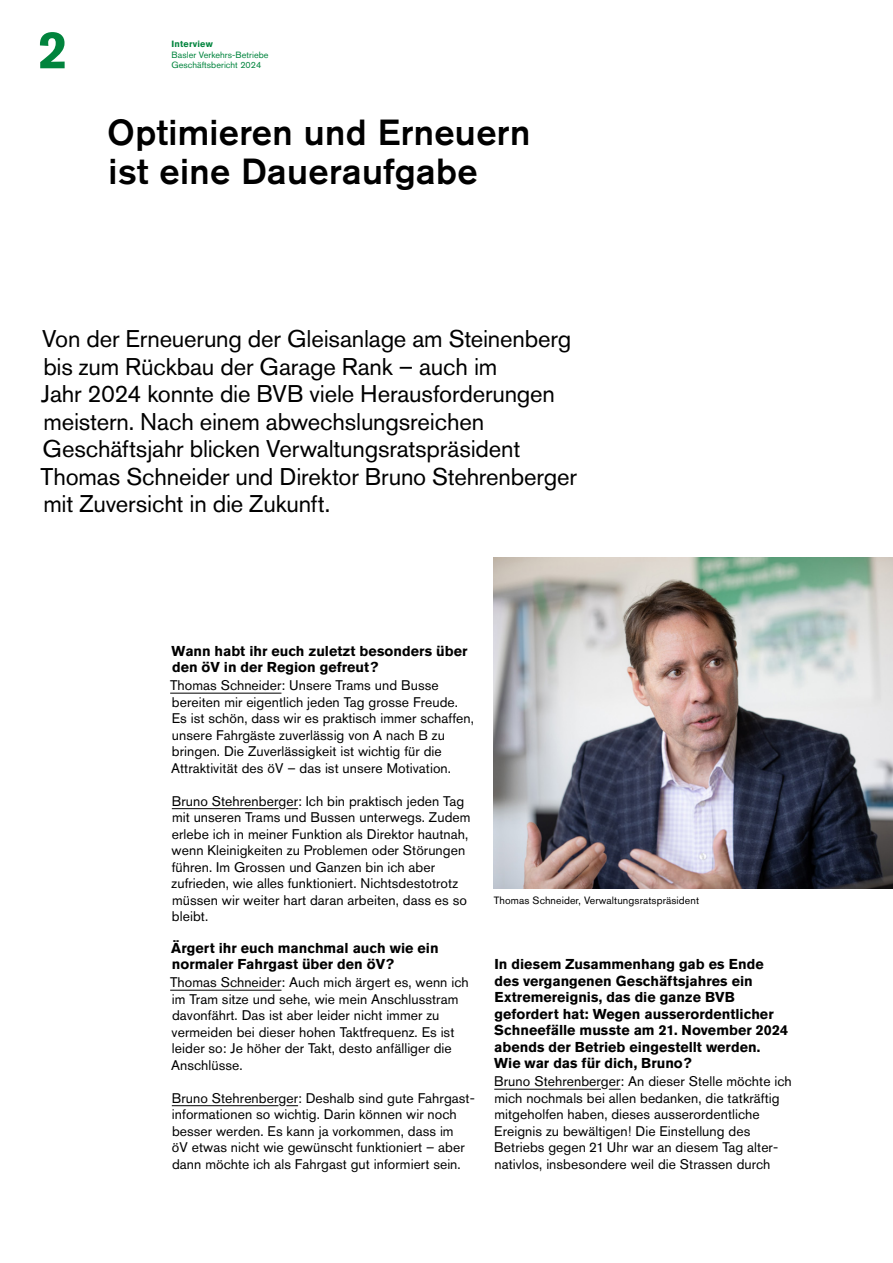
<style>
.page{position:relative;width:893px;height:1263px;background:#fff}
.page>*{position:absolute;margin:0;border:0;box-sizing:border-box;transform-origin:0 0}
.t1{font:700 52.5px "Akzidenz Grotesk Pro";color:#01843d}
.t2{font:500 36px/39px "Akzidenz Grotesk Pro";letter-spacing:.01em;color:#000}
.t3{font:24px/27.5px "Akzidenz Grotesk Pro";letter-spacing:-.005em;color:#000}
.t4{font:700 14.25px/16.5px "Akzidenz Grotesk Pro";color:#000}
.t5{font:13.8px/16.5px "Akzidenz Grotesk Pro";letter-spacing:.005em;color:#000}
.t6{font:10.5px "Akzidenz Grotesk Pro";letter-spacing:.01em;color:#000}
.t7{font:9px/10.5px "Akzidenz Grotesk Pro";letter-spacing:.005em;color:#01843d}
.t8{font:700 9px "Akzidenz Grotesk Pro";letter-spacing:.025em;color:#01843d}
</style>
<div class="page">
<hr style="left:170px;top:693px;width:111px;height:1px;background:#000">
<hr style="left:172px;top:808px;width:106px;height:1px;background:#000">
<svg style="left:286px;top:808px;width:12px;height:1px"></svg>
<hr style="left:170px;top:990px;width:111px;height:1px;background:#000">
<hr style="left:172px;top:1105px;width:106px;height:1px;background:#000">
<svg style="left:286px;top:1105px;width:12px;height:1px"></svg>
<hr style="left:494px;top:1089px;width:107px;height:1px;background:#000">
<svg style="left:609px;top:1089px;width:12px;height:1px"></svg>
<img style="left:494px;top:558px;width:399px;height:330px">
<h1 class="t1" style="left:38px;top:16px;width:31px">2</h1>
<p class="t8" style="left:171px;top:38px;width:43px">Interview</p>
<p class="t7" style="left:171px;top:49px;width:99px">Basler Verkehrs-Betriebe<br>Geschäftsbericht 2024</p>
<h2 class="t2" style="left:107px;top:113px;width:425px">Optimieren und Erneuern ist eine Daueraufgabe</h2>
<p class="t3" style="left:40px;top:325px;width:538px">Von der Erneuerung der Gleisanlage am Steinenberg bis zum Rückbau der Garage Rank – auch im<br>Jahr 2024 konnte die BVB viele Herausforderungen meistern. Nach einem abwechslungsreichen Geschäftsjahr blicken Verwaltungsratspräsident Thomas Schneider und Direktor Bruno Stehrenberger mit Zuversicht in die Zukunft.</p>
<p class="t4" style="left:172px;top:642px;width:297px">Wann habt ihr euch zuletzt besonders über den öV in der Region gefreut?</p>
<p class="t5" style="left:170px;top:677px;width:305px">Thomas Schneider: Unsere Trams und Busse bereiten mir eigentlich jeden Tag grosse Freude.<br>Es ist schön, dass wir es praktisch immer schaffen, unsere Fahrgäste zuverlässig von A nach B zu bringen. Die Zuverlässigkeit ist wichtig für die Attraktivität des öV – das ist unsere Motivation.</p>
<p class="t5" style="left:172px;top:792px;width:300px">Bruno Stehrenberger: Ich bin praktisch jeden Tag mit unseren Trams und Bussen unterwegs. Zudem erlebe ich in meiner Funktion als Direktor hautnah, wenn Kleinigkeiten zu Problemen oder Störungen führen. Im Grossen und Ganzen bin ich aber zufrieden, wie alles funktioniert. Nichtsdestotrotz müssen wir weiter hart daran arbeiten, dass es so bleibt.</p>
<p class="t4" style="left:171px;top:939px;width:269px">Ärgert ihr euch manchmal auch wie ein normaler Fahrgast über den öV?</p>
<p class="t5" style="left:170px;top:974px;width:300px">Thomas Schneider: Auch mich ärgert es, wenn ich im Tram sitze und sehe, wie mein Anschlusstram davonfährt. Das ist aber leider nicht immer zu vermeiden bei dieser hohen Taktfrequenz. Es ist leider so: Je höher der Takt, desto anfälliger die Anschlüsse.</p>
<p class="t5" style="left:172px;top:1089px;width:305px">Bruno Stehrenberger: Deshalb sind gute Fahrgast&shy;informationen so wichtig. Darin können wir noch besser werden. Es kann ja vorkommen, dass im<br>öV etwas nicht wie gewünscht funktioniert – aber dann möchte ich als Fahrgast gut informiert sein.</p>
<p class="t6" style="left:494px;top:893px;width:207px">Thomas Schneider, Verwaltungsratspräsident</p>
<p class="t4" style="left:494px;top:956px;width:296px">In diesem Zusammenhang gab es Ende des vergangenen Geschäftsjahres ein Extremereignis, das die ganze BVB gefordert hat: Wegen ausserordentlicher Schneefälle musste am 21. November 2024 abends der Betrieb eingestellt werden.<br>Wie war das für dich, Bruno?</p>
<p class="t5" style="left:494px;top:1073px;width:299px">Bruno Stehrenberger: An dieser Stelle möchte ich mich nochmals bei allen bedanken, die tatkräftig mitgeholfen haben, dieses ausserordentliche Ereignis zu bewältigen! Die Einstellung des Betriebs gegen 21 Uhr war an diesem Tag alter&shy;nativlos, insbesondere weil die Strassen durch</p>
</div>
